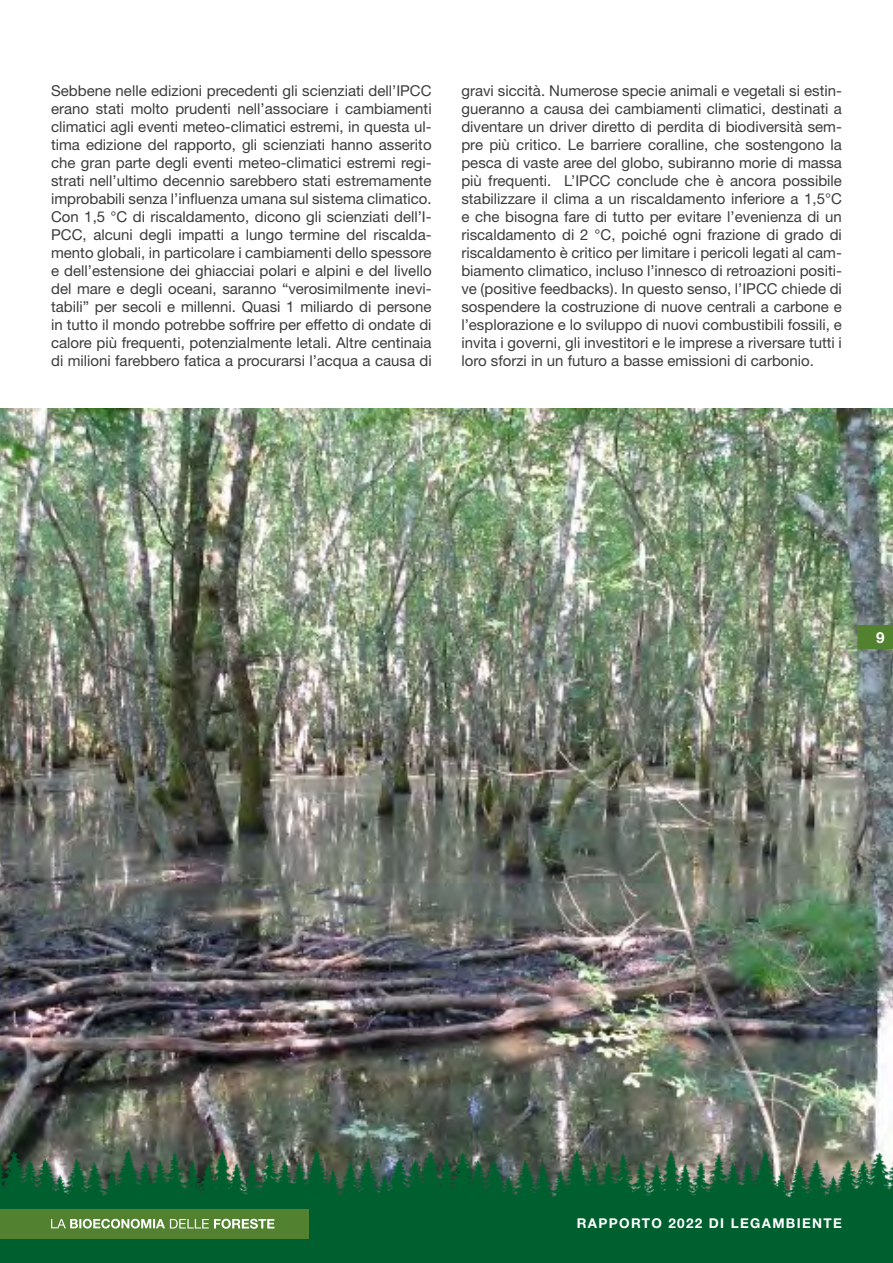
<style>
.page{position:relative;width:893px;height:1263px;background:#fff}
.page>*{position:absolute;margin:0;border:0;box-sizing:border-box;transform-origin:0 0}
.t1{font:700 15.3px "Helvetica Neue LT Std";color:#fff}
.t2{font:15px/18px "Helvetica Neue LT Std";color:#3c3c3b;text-align:justify}
.t3{font:700 13.5px "Helvetica Neue LT Std";letter-spacing:.1em;color:#fff}
</style>
<div class="page">
<img style="left:0;top:408px;width:893px;height:727px">
<img style="left:0;top:1135px;width:893px;height:128px">
<div style="left:859px;top:625px;width:34px;height:24px;background:#52822f"></div>
<div style="left:0;top:1209px;width:308px;height:29px;background:#52822f"></div>
<svg style="left:51px;top:1219px;width:223px;height:10px"></svg>
<img style="left:0;top:424px;width:1px;height:234px">
<p class="t2" style="left:51px;top:81px;width:382px">Sebbene nelle edizioni precedenti gli scienziati dell’IPCC erano stati molto prudenti nell’associare i cambiamenti climatici agli eventi meteo-climatici estremi, in questa ul&shy;tima edizione del rapporto, gli scienziati hanno asserito che gran parte degli eventi meteo-climatici estremi regi&shy;strati nell’ultimo decennio sarebbero stati estremamente improbabili senza l’influenza umana sul sistema climatico.<br>Con 1,5 °C di riscaldamento, dicono gli scienziati dell’I-PCC, alcuni degli impatti a lungo termine del riscalda&shy;mento globali, in particolare i cambiamenti dello spessore e dell’estensione dei ghiacciai polari e alpini e del livello del mare e degli oceani, saranno “verosimilmente inevi&shy;tabili” per secoli e millenni. Quasi 1 miliardo di persone in tutto il mondo potrebbe soffrire per effetto di ondate di calore più frequenti, potenzialmente letali. Altre centinaia di milioni farebbero fatica a procurarsi l’acqua a causa di</p>
<p class="t2" style="left:461px;top:81px;width:382px">gravi siccità. Numerose specie animali e vegetali si estin&shy;gueranno a causa dei cambiamenti climatici, destinati a diventare un driver diretto di perdita di biodiversità sem&shy;pre più critico. Le barriere coralline, che sostengono la pesca di vaste aree del globo, subiranno morie di massa più frequenti. L’IPCC conclude che è ancora possibile stabilizzare il clima a un riscaldamento inferiore a 1,5°C e che bisogna fare di tutto per evitare l’evenienza di un riscaldamento di 2 °C, poiché ogni frazione di grado di riscaldamento è critico per limitare i pericoli legati al cam&shy;biamento climatico, incluso l’innesco di retroazioni positi&shy;ve (positive feedbacks). In questo senso, l’IPCC chiede di sospendere la costruzione di nuove centrali a carbone e l’esplorazione e lo sviluppo di nuovi combustibili fossili, e invita i governi, gli investitori e le imprese a riversare tutti i loro sforzi in un futuro a basse emissioni di carbonio.</p>
<p class="t1" style="left:876px;top:628px;width:10px">9</p>
<p class="t3" style="left:577px;top:1215px;width:267px">RAPPORTO 2022 DI LEGAMBIENTE</p>
</div>
